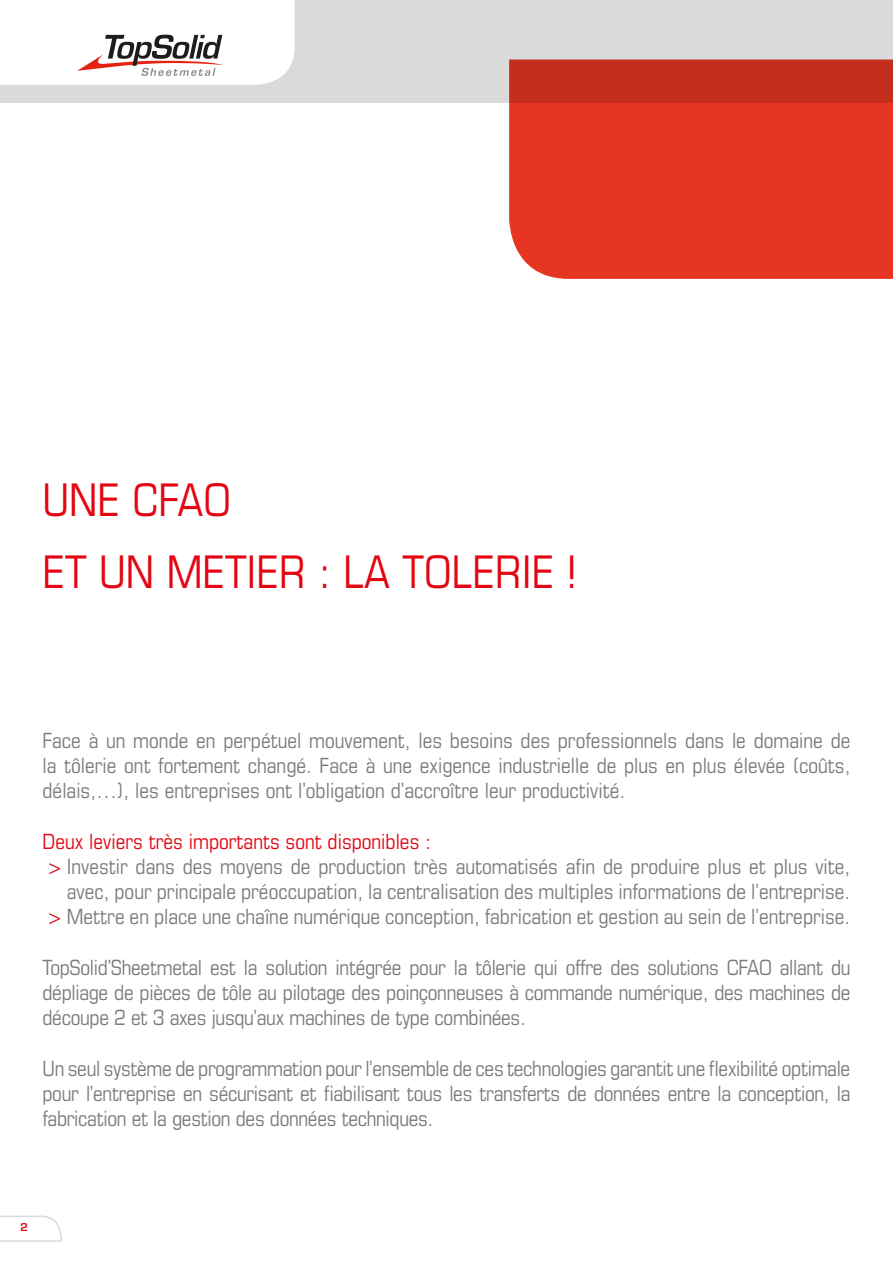
<style>
.page{position:relative;width:893px;height:1263px;background:#fff}
.page>*{position:absolute;margin:0;border:0;box-sizing:border-box;transform-origin:0 0}
.t1{font:condensed 45px/72px "Eurostile";color:#e30613}
.t2{font:condensed 21px/25.2px "Eurostile";color:#7c7b7b;text-align:justify}
.t3{font:condensed 21px "Eurostile";color:#e30613}
.t4{font:700 12px "Eurostile";color:#e30613}
.s1{color:#e30613}
</style>
<div class="page">
<div style="left:0;top:0;width:893px;height:102px;background:#dadada"></div>
<svg style="left:0;top:1215px;width:62px;height:27px"></svg>
<svg style="left:509px;top:60px;width:384px;height:219px;background:#df3622"></svg>
<svg style="left:0;top:0;width:295px;height:85px;background:#f1eded"></svg>
<h1 class="t1" style="left:43px;top:463px;width:536px">UNE CFAO<br>ET UN METIER : LA TOLERIE !</h1>
<p class="t2" style="left:43px;top:728px;width:809px">Face à un monde en perpétuel mouvement, les besoins des professionnels dans le domaine de la tôlerie ont fortement changé. Face à une exigence industrielle de plus en plus élevée (coûts, délais,…), les entreprises ont l’obligation d’accroître leur productivité.</p>
<p class="t3" style="left:43px;top:829px;width:390px">Deux leviers très importants sont disponibles :</p>
<p class="t2" style="left:48px;top:854px;width:803px"><span class="s1">&gt;</span> Investir dans des moyens de production très automatisés afin de produire plus et plus vite,</p>
<p class="t2" style="left:67px;top:879px;width:785px">avec, pour principale préoccupation, la centralisation des multiples informations de l’entreprise.</p>
<p class="t2" style="left:48px;top:904px;width:804px"><span class="s1">&gt;</span> Mettre en place une chaîne numérique conception, fabrication et gestion au sein de l’entreprise.</p>
<p class="t2" style="left:43px;top:954px;width:809px">TopSolid’Sheetmetal est la solution intégrée pour la tôlerie qui offre des solutions CFAO allant du dépliage de pièces de tôle au pilotage des poinçonneuses à commande numérique, des machines de découpe 2 et 3 axes jusqu’aux machines de type combinées.</p>
<p class="t2" style="left:43px;top:1055px;width:809px">Un seul système de programmation pour l’ensemble de ces technologies garantit une flexibilité optimale pour l’entreprise en sécurisant et fiabilisant tous les transferts de données entre la conception, la fabrication et la gestion des données techniques.</p>
<p class="t4" style="left:20px;top:1220px;width:9px">2</p>
</div>
